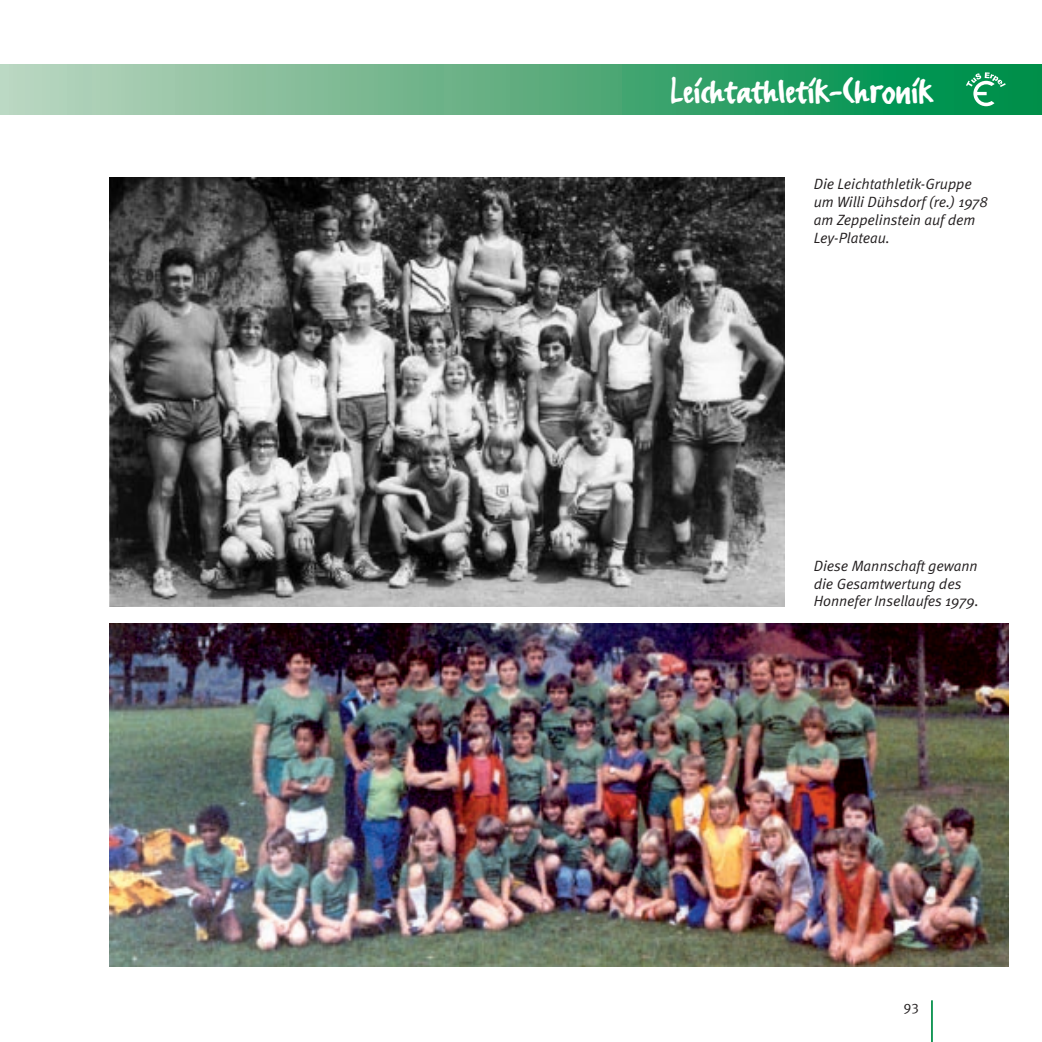
<style>
.page{position:relative;width:1042px;height:1042px;background:#fff}
.page>*{position:absolute;margin:0;border:0;box-sizing:border-box;transform-origin:0 0}
.t1{font:42px "FF Erikrighthand";color:#fff}
._03-BU{font:italic 14.88px/17.8px "Meta Normal";color:#231f20}
.t2{font:14px "Meta";color:#231f20}
</style>
<div class="page">
<hr style="left:931px;top:1000px;width:2px;height:42px;background:#008d47">
<div style="left:0;top:64px;width:1042px;height:50px;background:linear-gradient(to right,#c1d4bf,#008a42)"></div>
<svg style="left:966px;top:72px;width:39px;height:34px"></svg>
<img style="left:109px;top:177px;width:675px;height:429px">
<img style="left:109px;top:623px;width:900px;height:343px">
<p class="t1" style="left:670px;top:65px;width:264px">Leichtathletik-Chronik</p>
<p class="_03-BU" style="left:814px;top:175px;width:176px">Die Leichtathletik-Gruppe um Willi Dühsdorf (re.) 1978 am Zeppelinstein auf dem<br>Ley-Plateau.</p>
<p class="_03-BU" style="left:814px;top:556px;width:166px">Diese Mannschaft gewann die Gesamtwertung des<br>Honnefer Insellaufes 1979.</p>
<p class="t2" style="left:904px;top:998px;width:16px">93</p>
</div>
